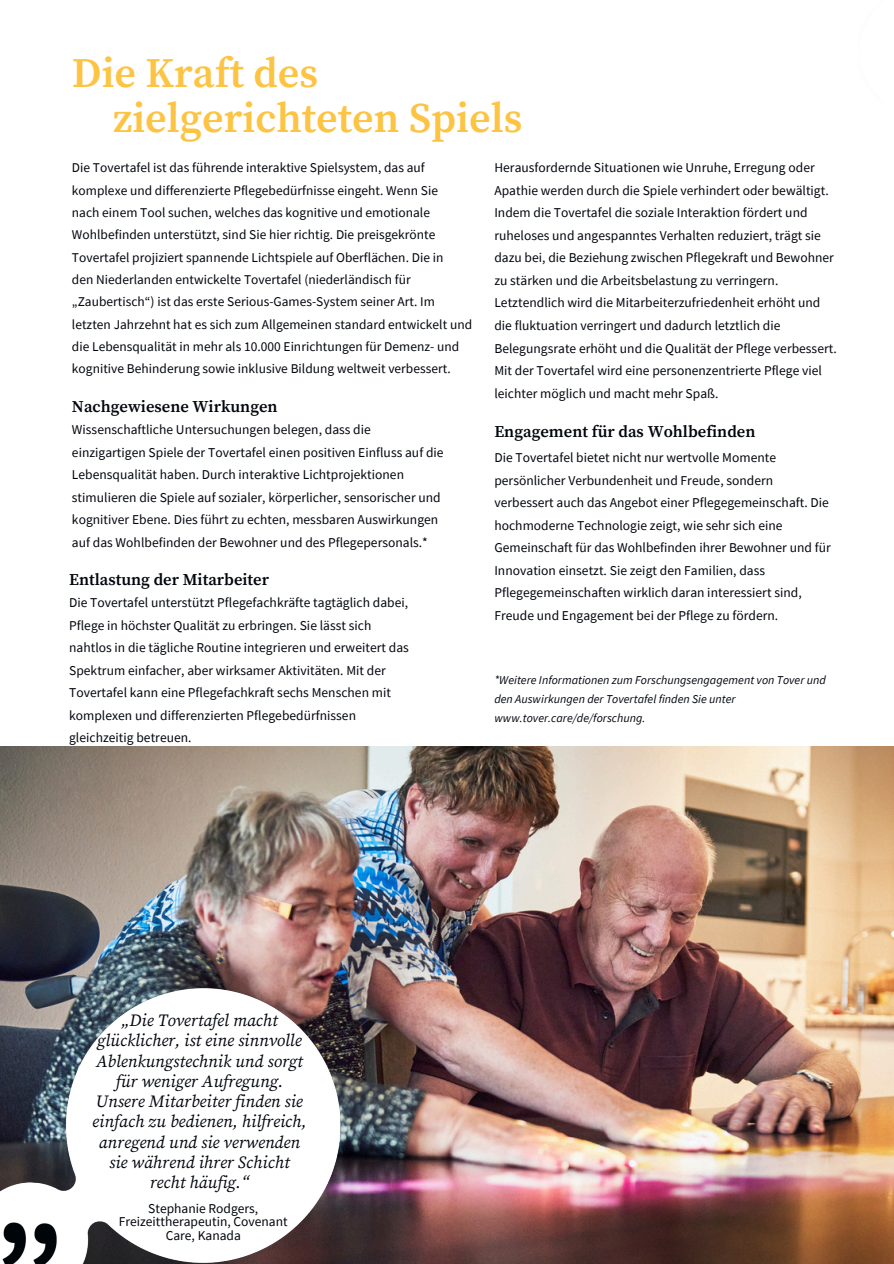
<style>
.page{position:relative;width:894px;height:1264px;background:#fff}
.page>*{position:absolute;margin:0;border:0;box-sizing:border-box;transform-origin:0 0}
.t1{font:600 42px "Source Serif Pro";color:#fcc442}
.t2{font:italic 17.1px/20.2px "Source Serif Pro";color:#01050c;text-align:center}
.t3{font:600 16.5px "Source Serif Pro";color:#01050c}
.t4{font:13.5px/22.5px "Source Sans Pro";color:#01050c}
.t5{font:13.35px/22.4px "Source Sans Pro";color:#01050c}
.t6{font:italic 12px/19.2px "Source Sans Pro";color:#01050c}
</style>
<div class="page">
<img style="left:1px;top:746px;width:892px;height:517px">
<img style="left:0;top:982px;width:352px;height:281px">
<h4 class="t1" style="left:72px;top:49px;width:248px">Die Kraft des</h4>
<p class="t1" style="left:113px;top:93px;width:411px">zielgerichteten Spiels</p>
<h1 class="t5" style="left:72px;top:156px;width:401px">Die Tovertafel ist das führende interaktive Spielsystem, das auf komplexe und differenzierte Pflegebedürfnisse eingeht. Wenn Sie<br>nach einem Tool suchen, welches das kognitive und emotionale Wohlbefinden unterstützt, sind Sie hier richtig. Die preisgekrönte Tovertafel projiziert spannende Lichtspiele auf Oberflächen. Die in<br>den Niederlanden entwickelte Tovertafel (niederländisch für „Zaubertisch“) ist das erste Serious-Games-System seiner Art. Im letzten Jahrzehnt hat es sich zum Allgemeinen standard entwickelt und die Lebensqualität in mehr als 10.000 Einrichtungen für Demenz- und kognitive Behinderung sowie inklusive Bildung weltweit verbessert.</h1>
<h4 class="t3" style="left:72px;top:397px;width:207px">Nachgewiesene Wirkungen</h4>
<p class="t4" style="left:72px;top:418px;width:373px">Wissenschaftliche Untersuchungen belegen, dass die einzigartigen Spiele der Tovertafel einen positiven Einfluss auf die Lebensqualität haben. Durch interaktive Lichtprojektionen stimulieren die Spiele auf sozialer, körperlicher, sensorischer und kognitiver Ebene. Dies führt zu echten, messbaren Auswirkungen auf das Wohlbefinden der Bewohner und des Pflegepersonals.*</p>
<h2 class="t3" style="left:69px;top:570px;width:201px">Entlastung der Mitarbeiter</h2>
<h4 class="t4" style="left:69px;top:591px;width:341px">Die Tovertafel unterstützt Pflegefachkräfte tagtäglich dabei, Pflege in höchster Qualität zu erbringen. Sie lässt sich nahtlos in die tägliche Routine integrieren und erweitert das Spektrum einfacher, aber wirksamer Aktivitäten. Mit der Tovertafel kann eine Pflegefachkraft sechs Menschen mit komplexen und differenzierten Pflegebedürfnissen gleichzeitig betreuen.</h4>
<h2 class="t4" style="left:494px;top:156px;width:344px">Herausfordernde Situationen wie Unruhe, Erregung oder Apathie werden durch die Spiele verhindert oder bewältigt.<br>Indem die Tovertafel die soziale Interaktion fördert und ruheloses und angespanntes Verhalten reduziert, trägt sie dazu bei, die Beziehung zwischen Pflegekraft und Bewohner zu stärken und die Arbeitsbelastung zu verringern.<br>Letztendlich wird die Mitarbeiterzufriedenheit erhöht und die fluktuation verringert und dadurch letztlich die Belegungsrate erhöht und die Qualität der Pflege verbessert.<br>Mit der Tovertafel wird eine personenzentrierte Pflege viel leichter möglich und macht mehr Spaß.</h2>
<h2 class="t3" style="left:494px;top:422px;width:262px">Engagement für das Wohlbefinden</h2>
<h4 class="t4" style="left:494px;top:446px;width:338px">Die Tovertafel bietet nicht nur wertvolle Momente persönlicher Verbundenheit und Freude, sondern verbessert auch das Angebot einer Pflegegemeinschaft. Die hochmoderne Technologie zeigt, wie sehr sich eine Gemeinschaft für das Wohlbefinden ihrer Bewohner und für Innovation einsetzt. Sie zeigt den Familien, dass Pflegegemeinschaften wirklich daran interessiert sind, Freude und Engagement bei der Pflege zu fördern.</h4>
<h4 class="t6" style="left:494px;top:669px;width:333px">*Weitere Informationen zum Forschungsengagement von Tover und den Auswirkungen der Tovertafel finden Sie unter www.tover.care/de/forschung.</h4>
<p class="t2" style="left:92px;top:1010px;width:216px">„Die Tovertafel macht glücklicher, ist eine sinnvolle<br>Ablenkungstechnik und sorgt für weniger Aufregung.<br>Unsere Mitarbeiter finden sie einfach zu bedienen, hilfreich, anregend und sie verwenden sie während ihrer Schicht recht häufig.“</p>
<h1 class="t4" style="left:119px;top:1201px;width:170px;line-height:13.5px;text-align:center">Stephanie Rodgers,<br>Freizeittherapeutin, Covenant<br>Care, Kanada</h1>
</div>
